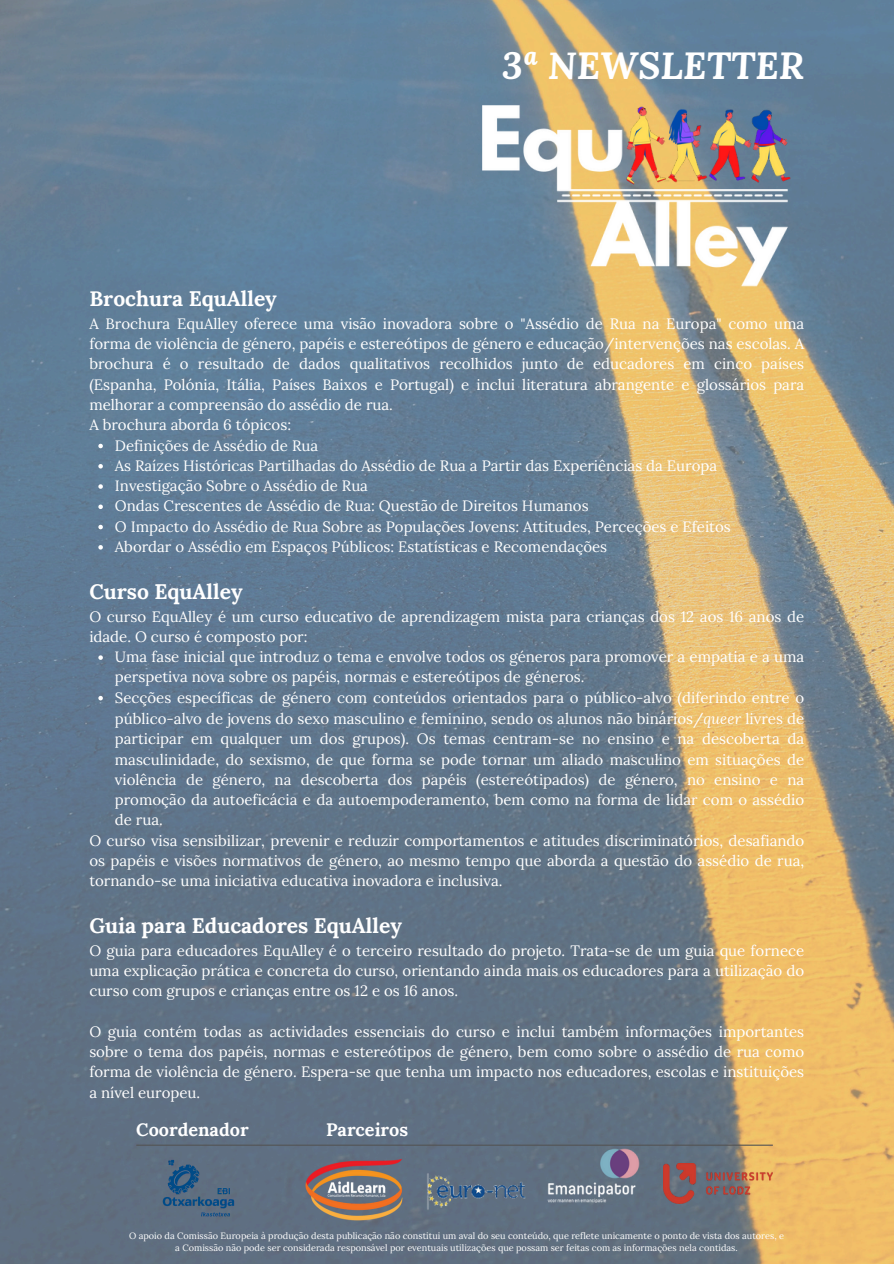
<style>
.page{position:relative;width:894px;height:1264px;background:#fff}
.page>*{position:absolute;margin:0;border:0;box-sizing:border-box;transform-origin:0 0}
.t1{font:italic 700 37.5px "Lora";color:#fff}
.t2{font:700 21px "Lora";color:#fff}
.t3{font:700 18px "Lora";color:#fff}
.t4{font:15px/20.2px "Lora";color:#fff;text-align:justify}
.t5{font:9.15px/12.1px "Lora";color:#fff;text-align:center}
.s1{font-style:italic}
</style>
<div class="page">
<img style="left:0;top:0;width:893px;height:1263px">
<img style="left:301px;top:1156px;width:106px;height:65px">
<img style="left:663px;top:1163px;width:109px;height:40px">
<img style="left:426px;top:1140px;width:102px;height:103px">
<img style="left:547px;top:1148px;width:92px;height:54px">
<hr style="left:136px;top:1144px;width:636px;height:1px;background:#545454">
<img style="left:157px;top:1156px;width:81px;height:62px">
<svg style="left:98px;top:444px;width:5px;height:4px"></svg>
<svg style="left:98px;top:464px;width:5px;height:4px"></svg>
<svg style="left:98px;top:484px;width:5px;height:5px"></svg>
<svg style="left:98px;top:504px;width:5px;height:5px"></svg>
<svg style="left:98px;top:525px;width:5px;height:4px"></svg>
<svg style="left:98px;top:545px;width:5px;height:4px"></svg>
<svg style="left:98px;top:655px;width:5px;height:5px"></svg>
<svg style="left:98px;top:696px;width:5px;height:4px"></svg>
<img style="left:467px;top:49px;width:336px;height:336px">
<p class="t1" style="left:502px;top:41px;width:303px">3ª NEWSLETTER</p>
<p class="t2" style="left:89px;top:285px;width:189px">Brochura EquAlley</p>
<p class="t4" style="left:89px;top:313px;width:716px;text-align:left">A Brochura EquAlley oferece uma visão inovadora sobre o "Assédio de Rua na Europa" como uma forma de violência de género, papéis e estereótipos de género e educação/intervenções nas escolas. A brochura é o resultado de dados qualitativos recolhidos junto de educadores em cinco países (Espanha, Polónia, Itália, Países Baixos e Portugal) e inclui literatura abrangente e glossários para melhorar a compreensão do assédio de rua.<br>A brochura aborda 6 tópicos:</p>
<h3 class="t4" style="left:115px;top:435px;width:205px">Definições de Assédio de Rua</h3>
<p class="t4" style="left:115px;top:455px;width:603px">As Raízes Históricas Partilhadas do Assédio de Rua a Partir das Experiências da Europa</p>
<p class="t4" style="left:115px;top:475px;width:254px">Investigação Sobre o Assédio de Rua</p>
<h3 class="t4" style="left:115px;top:495px;width:475px">Ondas Crescentes de Assédio de Rua: Questão de Direitos Humanos</h3>
<h3 class="t4" style="left:115px;top:516px;width:617px">O Impacto do Assédio de Rua Sobre as Populações Jovens: Attitudes, Perceções e Efeitos</h3>
<h3 class="t4" style="left:115px;top:536px;width:493px">Abordar o Assédio em Espaços Públicos: Estatísticas e Recomendações</h3>
<h2 class="t2" style="left:89px;top:578px;width:155px">Curso EquAlley</h2>
<h2 class="t4" style="left:89px;top:606px;width:716px">O curso EquAlley é um curso educativo de aprendizagem mista para crianças dos 12 aos 16 anos de idade. O curso é composto por:</h2>
<h2 class="t4" style="left:115px;top:646px;width:690px">Uma fase inicial que introduz o tema e envolve todos os géneros para promover a empatia e a uma perspetiva nova sobre os papéis, normas e estereótipos de géneros.</h2>
<p class="t4" style="left:115px;top:687px;width:690px">Secções específicas de género com conteúdos orientados para o público-alvo (diferindo entre o público-alvo de jovens do sexo masculino e feminino, sendo os alunos não binários/<span class="s1">queer</span> livres de participar em qualquer um dos grupos). Os temas centram-se no ensino e na descoberta da masculinidade, do sexismo, de que forma se pode tornar um aliado masculino em situações de violência de género, na descoberta dos papéis (estereótipados) de género, no ensino e na promoção da autoeficácia e da autoempoderamento, bem como na forma de lidar com o assédio de rua.</p>
<p class="t4" style="left:89px;top:830px;width:716px">O curso visa sensibilizar, prevenir e reduzir comportamentos e atitudes discriminatórios, desafiando os papéis e visões normativos de género, ao mesmo tempo que aborda a questão do assédio de rua, tornando-se uma iniciativa educativa inovadora e inclusiva.</p>
<p class="t2" style="left:89px;top:912px;width:314px">Guia para Educadores EquAlley</p>
<p class="t4" style="left:89px;top:940px;width:716px">O guia para educadores EquAlley é o terceiro resultado do projeto. Trata-se de um guia que fornece uma explicação prática e concreta do curso, orientando ainda mais os educadores para a utilização do curso com grupos e crianças entre os 12 e os 16 anos.</p>
<p class="t4" style="left:89px;top:1021px;width:716px">O guia contém todas as actividades essenciais do curso e inclui também informações importantes sobre o tema dos papéis, normas e estereótipos de género, bem como sobre o assédio de rua como forma de violência de género. Espera-se que tenha um impacto nos educadores, escolas e instituições a nível europeu.</p>
<p class="t3" style="left:136px;top:1117px;width:114px">Coordenador</p>
<p class="t3" style="left:326px;top:1117px;width:84px">Parceiros</p>
<p class="t5" style="left:129px;top:1229px;width:656px">O apoio da Comissão Europeia à produção desta publicação não constitui um aval do seu conteúdo, que reflete unicamente o ponto de vista dos autores, e a Comissão não pode ser considerada responsável por eventuais utilizações que possam ser feitas com as informações nela contidas.</p>
</div>
